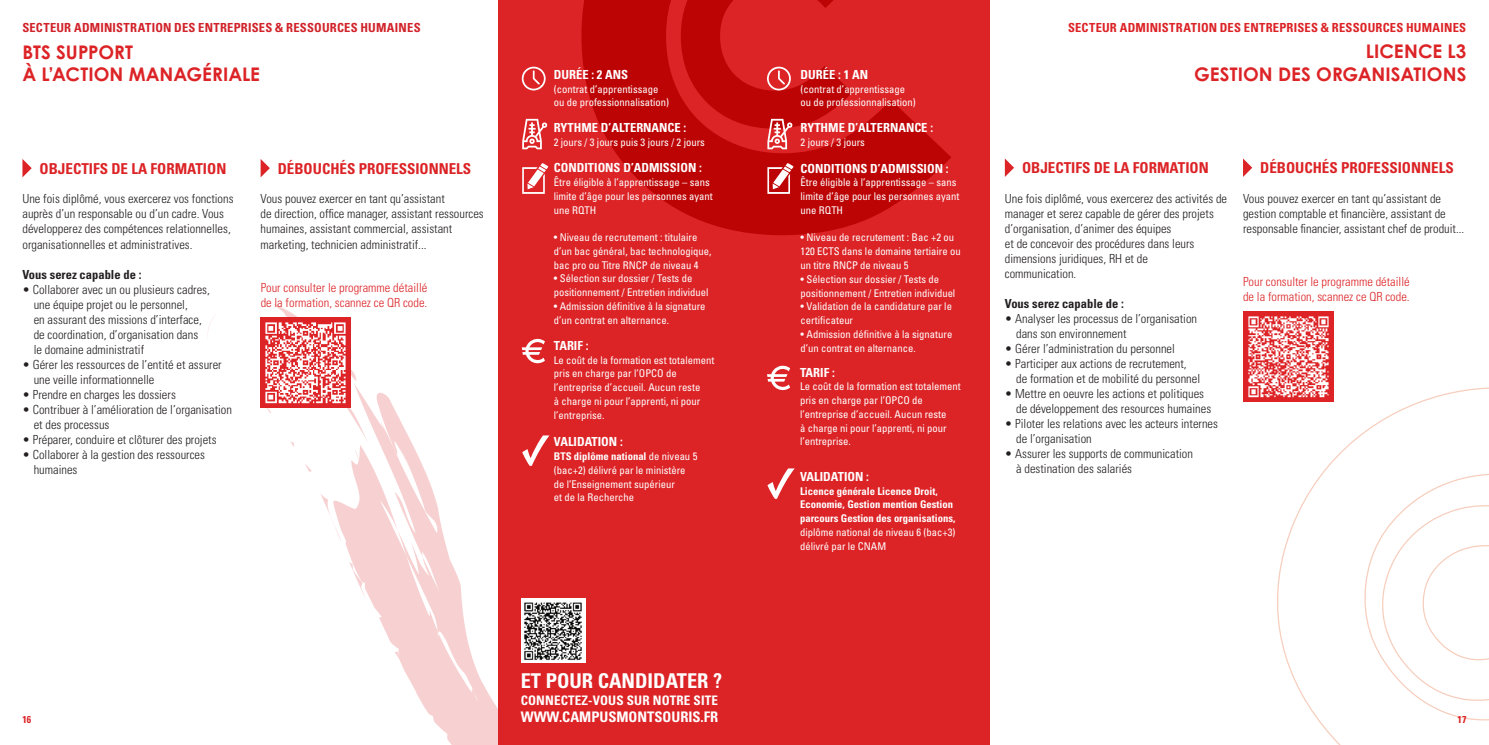
<style>
.page{position:relative;width:1489px;height:745px;background:#fff}
.page>*{position:absolute;margin:0;border:0;box-sizing:border-box;transform-origin:0 0}
.t1{font:700 condensed 20.38px "Univers LT Std";color:#fff}
.t2{font:700 18.75px/22.5px "Century Gothic Pro";color:#dc2326}
.t3{font:700 condensed 15px "Univers LT Std";color:#dc2326}
.t4{font:700 condensed 14.5px "Univers LT Std";color:#fff}
.t5{font:700 condensed 13.12px "Univers LT Std";letter-spacing:.01em;color:#fff}
.t6{font:300 condensed 12.5px/15px "Univers LT Std";color:#231f20}
.t7{font:700 condensed 12.5px "Univers LT Std";color:#fff}
.t8{font:300 condensed 12.5px/15px "Univers LT Std";color:#dc2326}
.t9{font:700 condensed 12.5px "Univers LT Std";letter-spacing:.015em;color:#d1232a}
.t10{font:700 condensed 12.5px "Univers LT Std";letter-spacing:.015em;color:#dc2326}
.t11{font:700 condensed 12.5px "Univers LT Std";color:#231f20}
.t12{font:condensed 10.62px/13.8px "Univers LT Std";color:#fff}
.t13{font:700 condensed 10.62px/13.8px "Univers LT Std";color:#fff}
.t14{font:700 condensed 10px "Univers LT Std";color:#dc2326}
.s1{font-weight:700}
</style>
<div class="page">
<div style="left:499px;top:0;width:491px;height:744px;background:#dc2326"></div>
<svg style="left:581px;top:0;width:370px;height:235px;fill:#bd0405"></svg>
<svg style="left:1272px;top:385px;width:216px;height:359px"></svg>
<svg style="left:1379px;top:503px;width:109px;height:199px"></svg>
<svg style="left:207px;top:314px;width:9px;height:20px"></svg>
<svg style="left:341px;top:382px;width:245px;height:362px"></svg>
<svg style="left:320px;top:494px;width:21px;height:47px"></svg>
<svg style="left:394px;top:651px;width:31px;height:43px"></svg>
<svg style="left:265px;top:304px;width:104px;height:168px"></svg>
<svg style="left:522px;top:67px;width:23px;height:23px"></svg>
<svg style="left:522px;top:119px;width:25px;height:30px"></svg>
<svg style="left:522px;top:163px;width:26px;height:31px"></svg>
<svg style="left:22px;top:159px;width:10px;height:18px"></svg>
<svg style="left:260px;top:159px;width:10px;height:18px"></svg>
<svg style="left:522px;top:338px;width:23px;height:25px"></svg>
<svg style="left:522px;top:435px;width:27px;height:30px"></svg>
<img style="left:261px;top:317px;width:90px;height:90px">
<svg style="left:680px;top:0;width:172px;height:149px"></svg>
<svg style="left:767px;top:163px;width:26px;height:31px"></svg>
<svg style="left:1004px;top:158px;width:10px;height:19px"></svg>
<svg style="left:1243px;top:158px;width:9px;height:19px"></svg>
<svg style="left:767px;top:365px;width:23px;height:25px"></svg>
<svg style="left:767px;top:468px;width:27px;height:30px"></svg>
<img style="left:1243px;top:311px;width:89px;height:90px">
<img style="left:520px;top:598px;width:65px;height:64px">
<p class="t9" style="left:22px;top:19px;width:399px">SECTEUR ADMINISTRATION DES ENTREPRISES &amp; RESSOURCES HUMAINES</p>
<p class="t10" style="left:1068px;top:19px;width:399px">SECTEUR ADMINISTRATION DES ENTREPRISES &amp; RESSOURCES HUMAINES</p>
<h2 class="t2" style="left:22px;top:40px;width:239px">BTS SUPPORT<br>À L’ACTION MANAGÉRIALE</h2>
<p class="t3" style="left:40px;top:159px;width:188px">OBJECTIFS DE LA FORMATION</p>
<p class="t3" style="left:278px;top:159px;width:195px">DÉBOUCHÉS PROFESSIONNELS</p>
<p class="t6" style="left:22px;top:191px;width:213px">Une fois diplômé, vous exercerez vos fonctions auprès d’un responsable ou d’un cadre. Vous développerez des compétences relationnelles, organisationnelles et administratives.</p>
<p class="t11" style="left:22px;top:266px;width:120px">Vous serez capable de :</p>
<p class="t6" style="left:34px;top:281px;width:178px;text-indent:-11px">• Collaborer avec un ou plusieurs cadres, une équipe projet ou le personnel,<br>en assurant des missions d’interface, de coordination, d’organisation dans<br>le domaine administratif</p>
<p class="t6" style="left:34px;top:356px;width:189px;text-indent:-11px">• Gérer les ressources de l’entité et assurer une veille informationnelle</p>
<p class="t6" style="left:22px;top:386px;width:155px">• Prendre en charges les dossiers</p>
<p class="t6" style="left:34px;top:401px;width:200px;text-indent:-11px">• Contribuer à l’amélioration de l’organisation et des processus</p>
<p class="t6" style="left:22px;top:431px;width:196px">• Préparer, conduire et clôturer des projets</p>
<p class="t6" style="left:34px;top:446px;width:173px;text-indent:-11px">• Collaborer à la gestion des ressources humaines</p>
<p class="t6" style="left:260px;top:191px;width:225px">Vous pouvez exercer en tant qu’assistant<br>de direction, office manager, assistant ressources humaines, assistant commercial, assistant marketing, technicien administratif...</p>
<p class="t8" style="left:261px;top:280px;width:168px">Pour consulter le programme détaillé de la formation, scannez ce QR code.</p>
<p class="t7" style="left:554px;top:67px;width:76px">DURÉE : 2 ANS</p>
<p class="t12" style="left:554px;top:82px;width:117px">(contrat d’apprentissage ou de professionnalisation)</p>
<p class="t7" style="left:554px;top:119px;width:134px">RYTHME D’ALTERNANCE :</p>
<p class="t12" style="left:554px;top:135px;width:153px">2 jours / 3 jours puis 3 jours / 2 jours</p>
<p class="t7" style="left:554px;top:160px;width:149px">CONDITIONS D’ADMISSION :</p>
<p class="t12" style="left:554px;top:175px;width:160px">Être éligible à l’apprentissage – sans limite d’âge pour les personnes ayant une RQTH</p>
<p class="t12" style="left:554px;top:230px;width:159px">• Niveau de recrutement : titulaire d’un bac général, bac technologique, bac pro ou Titre RNCP de niveau 4</p>
<p class="t12" style="left:554px;top:271px;width:156px">• Sélection sur dossier / Tests de positionnement / Entretien individuel</p>
<p class="t12" style="left:554px;top:299px;width:153px">• Admission définitive à la signature d’un contrat en alternance.</p>
<p class="t7" style="left:554px;top:337px;width:36px">TARIF :</p>
<p class="t12" style="left:554px;top:352px;width:162px">Le coût de la formation est totalement pris en charge par l’OPCO de l’entreprise d’accueil. Aucun reste<br>à charge ni pour l’apprenti, ni pour l’entreprise.</p>
<p class="t7" style="left:554px;top:434px;width:70px">VALIDATION :</p>
<p class="t12" style="left:554px;top:449px;width:145px"><span class="s1">BTS diplôme national</span> de niveau 5 (bac+2) délivré par le ministère de l’Enseignement supérieur<br>et de la Recherche</p>
<p class="t7" style="left:800px;top:67px;width:69px">DURÉE : 1 AN</p>
<p class="t12" style="left:800px;top:82px;width:117px">(contrat d’apprentissage ou de professionnalisation)</p>
<p class="t7" style="left:800px;top:119px;width:134px">RYTHME D’ALTERNANCE :</p>
<p class="t12" style="left:800px;top:135px;width:66px">2 jours / 3 jours</p>
<p class="t7" style="left:800px;top:160px;width:149px">CONDITIONS D’ADMISSION :</p>
<p class="t12" style="left:800px;top:175px;width:160px">Être éligible à l’apprentissage – sans limite d’âge pour les personnes ayant une RQTH</p>
<p class="t12" style="left:800px;top:230px;width:161px">• Niveau de recrutement : Bac +2 ou<br>120 ECTS dans le domaine tertiaire ou un titre RNCP de niveau 5</p>
<p class="t12" style="left:800px;top:272px;width:156px">• Sélection sur dossier / Tests de positionnement / Entretien individuel</p>
<p class="t12" style="left:800px;top:299px;width:153px">• Validation de la candidature par le certificateur</p>
<p class="t12" style="left:800px;top:327px;width:153px">• Admission définitive à la signature d’un contrat en alternance.</p>
<p class="t7" style="left:800px;top:364px;width:36px">TARIF :</p>
<p class="t12" style="left:800px;top:379px;width:162px">Le coût de la formation est totalement pris en charge par l’OPCO de l’entreprise d’accueil. Aucun reste<br>à charge ni pour l’apprenti, ni pour l’entreprise.</p>
<p class="t7" style="left:800px;top:468px;width:70px">VALIDATION :</p>
<p class="t13" style="left:800px;top:483px;width:157px">Licence générale Licence Droit,<br>Economie, Gestion mention Gestion parcours Gestion des organisations,</p>
<p class="t12" style="left:800px;top:524px;width:157px">diplôme national de niveau 6 (bac+3) délivré par le CNAM</p>
<h2 class="t2" style="left:1193px;top:40px;width:274px;text-align:right">LICENCE L3<br>GESTION DES ORGANISATIONS</h2>
<p class="t3" style="left:1022px;top:158px;width:188px">OBJECTIFS DE LA FORMATION</p>
<p class="t3" style="left:1260px;top:158px;width:195px">DÉBOUCHÉS PROFESSIONNELS</p>
<p class="t6" style="left:1004px;top:191px;width:224px">Une fois diplômé, vous exercerez des activités de manager et serez capable de gérer des projets d’organisation, d’animer des équipes<br>et de concevoir des procédures dans leurs dimensions juridiques, RH et de<br>communication.</p>
<p class="t11" style="left:1004px;top:296px;width:120px">Vous serez capable de :</p>
<p class="t6" style="left:1016px;top:311px;width:182px;text-indent:-11px">• Analyser les processus de l’organisation dans son environnement</p>
<p class="t6" style="left:1004px;top:341px;width:171px">• Gérer l’administration du personnel</p>
<p class="t6" style="left:1016px;top:356px;width:185px;text-indent:-11px">• Participer aux actions de recrutement, de formation et de mobilité du personnel</p>
<p class="t6" style="left:1016px;top:386px;width:197px;text-indent:-11px">• Mettre en oeuvre les actions et politiques de développement des resources humaines</p>
<p class="t6" style="left:1016px;top:416px;width:203px;text-indent:-11px">• Piloter les relations avec les acteurs internes de l’organisation</p>
<p class="t6" style="left:1016px;top:446px;width:178px;text-indent:-11px">• Assurer les supports de communication à destination des salariés</p>
<p class="t6" style="left:1242px;top:191px;width:223px">Vous pouvez exercer en tant qu’assistant de gestion comptable et financière, assistant de responsable financier, assistant chef de produit...</p>
<p class="t8" style="left:1242px;top:274px;width:168px">Pour consulter le programme détaillé de la formation, scannez ce QR code.</p>
<h1 class="t1" style="left:520px;top:667px;width:203px">ET POUR CANDIDATER ?</h1>
<p class="t5" style="left:520px;top:691px;width:199px">CONNECTEZ-VOUS SUR NOTRE SITE</p>
<p class="t4" style="left:520px;top:708px;width:199px">WWW.CAMPUSMONTSOURIS.FR</p>
<p class="t14" style="left:22px;top:712px;width:10px">16</p>
<p class="t14" style="left:1457px;top:712px;width:10px">17</p>
</div>
